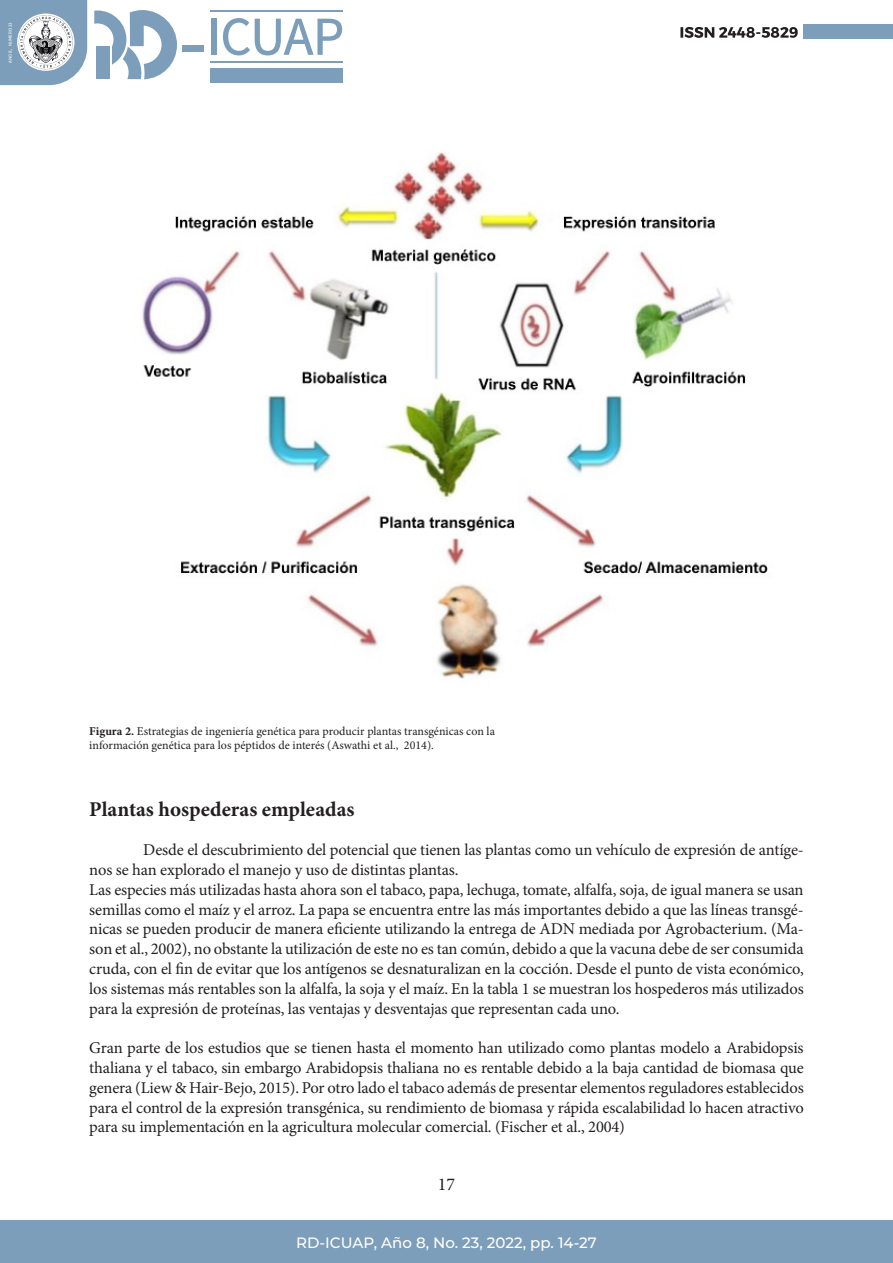
<style>
.page{position:relative;width:893px;height:1263px;background:#fff}
.page>*{position:absolute;margin:0;border:0;box-sizing:border-box;transform-origin:0 0}
.t1{font:700 21px "Minion Pro";color:#231f20}
.t2{font:18px "Minion Pro";color:#231f20}
.TÍTULO_DE_ARTÍCULO{font:16.5px/19.8px "Minion Pro";letter-spacing:-.01em;color:#231f20;text-align:justify}
.t3{font:500 15px "Montserrat";color:#fff}
.GLOSARIO{font:12px/14.4px "Minion Pro";color:#231f20}
.t4{font:4.5px "BUAP802";color:#fff}
.s1{font-weight:700}
</style>
<div class="page">
<div style="left:804px;top:25px;width:89px;height:14px;background:#7d9eba"></div>
<svg style="left:680px;top:27px;width:118px;height:11px"></svg>
<div style="left:0;top:1220px;width:893px;height:43px;background:#7d9eba"></div>
<svg style="left:94px;top:10px;width:83px;height:69px"></svg>
<div style="left:96px;top:46px;width:14px;height:33px;background:#7d9eba"></div>
<svg style="left:0;top:0;width:87px;height:85px"></svg>
<div style="left:3px;top:9px;width:11px;height:67px;background:#7d9eba"></div>
<div style="left:182px;top:45px;width:21px;height:7px;background:#7d9eba"></div>
<div style="left:210px;top:68px;width:133px;height:14px;background:#7d9eba"></div>
<svg style="left:203px;top:18px;width:139px;height:37px"></svg>
<hr style="left:210px;top:10px;width:133px;height:2px;background:#7d9eba">
<hr style="left:210px;top:61px;width:133px;height:2px;background:#7d9eba">
<img style="left:142px;top:152px;width:626px;height:527px">
<p class="t4" style="left:8px;top:63px;width:42px;rotate:-90deg">AÑO 8, NÚMERO 23</p>
<p class="GLOSARIO" style="left:89px;top:724px;width:407px"><span class="s1">Figura 2.</span> Estrategias de ingeniería genética para producir plantas transgénicas con la información genética para los péptidos de interés (Aswathi et al., 2014).</p>
<p class="t1" style="left:89px;top:794px;width:267px">Plantas hospederas empleadas</p>
<p class="TÍTULO_DE_ARTÍCULO" style="left:89px;top:840px;width:716px;text-indent:54px">Desde el descubrimiento del potencial que tienen las plantas como un vehículo de expresión de antíge&shy;nos se han explorado el manejo y uso de distintas plantas.</p>
<p class="TÍTULO_DE_ARTÍCULO" style="left:89px;top:880px;width:716px">Las especies más utilizadas hasta ahora son el tabaco, papa, lechuga, tomate, alfalfa, soja, de igual manera se usan semillas como el maíz y el arroz. La papa se encuentra entre las más importantes debido a que las líneas transgé&shy;nicas se pueden producir de manera eficiente utilizando la entrega de ADN mediada por Agrobacterium. (Ma&shy;son et al., 2002), no obstante la utilización de este no es tan común, debido a que la vacuna debe de ser consumida cruda, con el fin de evitar que los antígenos se desnaturalizan en la cocción. Desde el punto de vista económico, los sistemas más rentables son la alfalfa, la soja y el maíz. En la tabla 1 se muestran los hospederos más utilizados para la expresión de proteínas, las ventajas y desventajas que representan cada uno.</p>
<p class="TÍTULO_DE_ARTÍCULO" style="left:89px;top:1038px;width:716px">Gran parte de los estudios que se tienen hasta el momento han utilizado como plantas modelo a Arabidopsis thaliana y el tabaco, sin embargo Arabidopsis thaliana no es rentable debido a la baja cantidad de biomasa que genera (Liew &amp; Hair-Bejo, 2015). Por otro lado el tabaco además de presentar elementos reguladores establecidos para el control de la expresión transgénica, su rendimiento de biomasa y rápida escalabilidad lo hacen atractivo para su implementación en la agricultura molecular comercial. (Fischer et al., 2004)</p>
<p class="t2" style="left:438px;top:1172px;width:19px">17</p>
<p class="t3" style="left:296px;top:1232px;width:302px">RD-ICUAP, Año 8, No. 23, 2022, pp. 14-27</p>
</div>
